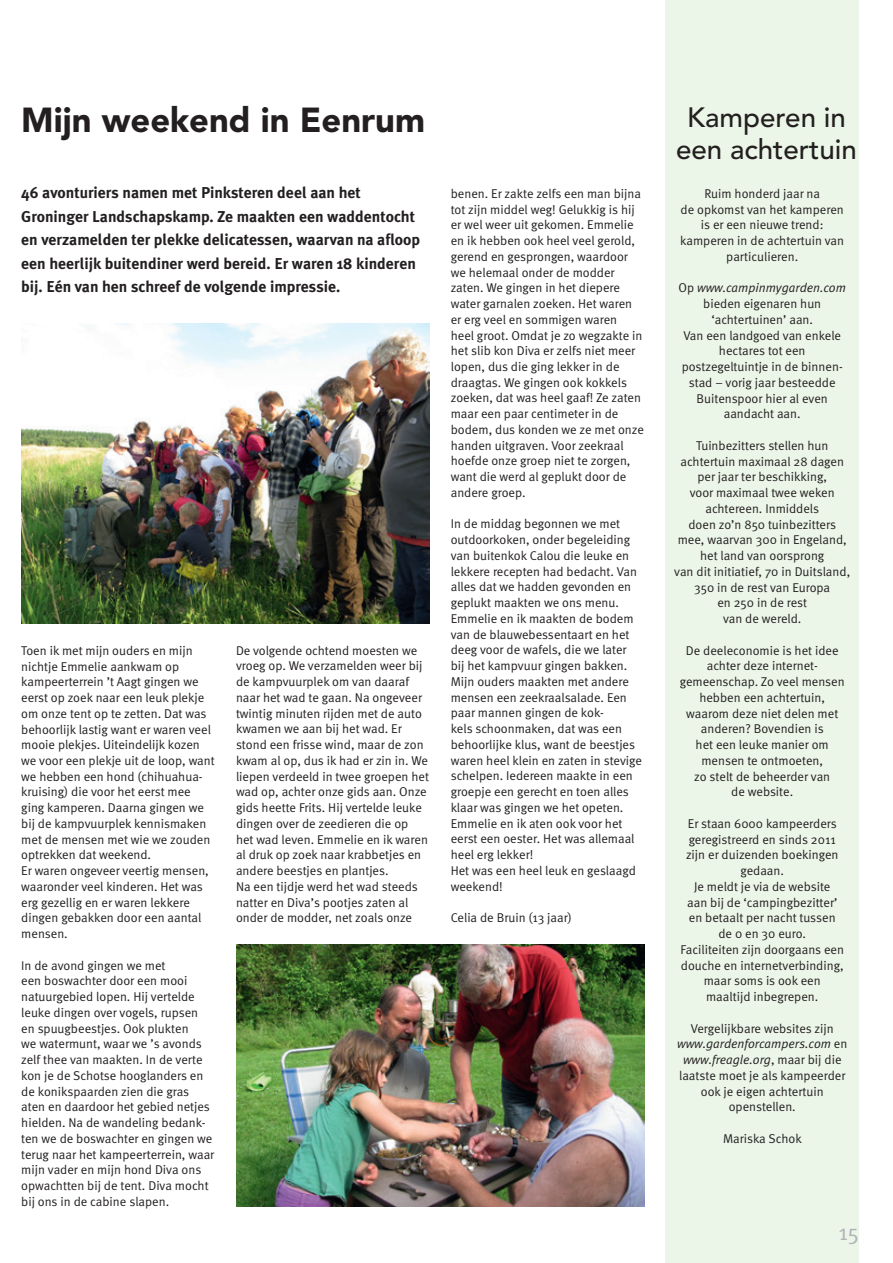
<style>
.page{position:relative;width:893px;height:1263px;background:#fff}
.page>*{position:absolute;margin:0;border:0;box-sizing:border-box;transform-origin:0 0}
.t1{font:900 34.5px "Avenir";color:#231f20}
.t2{font:500 27.75px/31.5px "Avenir";color:#231f20;text-align:center}
.t3{font:22.5px "Meta Normal";color:#b2b3b7}
.t4{font:700 15.75px/23.7px "Meta Plus";color:#231f20}
.t5{font:12.75px/15.8px "Meta Normal";color:#231f20;text-align:center}
.s1{font-style:italic}
</style>
<div class="page">
<div style="left:665px;top:0;width:194px;height:1263px;background:#ecf6e8"></div>
<img style="left:21px;top:324px;width:408px;height:299px">
<img style="left:236px;top:945px;width:408px;height:261px">
<h1 class="t1" style="left:21px;top:99px;width:405px">Mijn weekend in Eenrum</h1>
<p class="t4" style="left:21px;top:181px;width:400px">46 avonturiers namen met Pinksteren deel aan het Groninger Landschapskamp. Ze maakten een waddentocht en verzamelden ter plekke delicatessen, waarvan na afloop een heerlijk buitendiner werd bereid. Er waren 18 kinderen bij. Eén van hen schreef de volgende impressie.</p>
<p class="t5" style="left:21px;top:642px;width:195px;text-align:left">Toen ik met mijn ouders en mijn nichtje Emmelie aankwam op kampeerterrein ’t Aagt gingen we eerst op zoek naar een leuk plekje om onze tent op te zetten. Dat was behoorlijk lastig want er waren veel mooie plekjes. Uiteindelijk kozen we voor een plekje uit de loop, want we hebben een hond (chihuahua&shy;kruising) die voor het eerst mee ging kamperen. Daarna gingen we bij de kampvuurplek kennismaken met de mensen met wie we zouden optrekken dat weekend.<br>Er waren ongeveer veertig mensen, waaronder veel kinderen. Het was erg gezellig en er waren lekkere dingen gebakken door een aantal mensen.</p>
<p class="t5" style="left:21px;top:957px;width:195px;text-align:left">In de avond gingen we met<br>een boswachter door een mooi natuurgebied lopen. Hij vertelde leuke dingen over vogels, rupsen en spuugbeestjes. Ook plukten<br>we watermunt, waar we ’s avonds zelf thee van maakten. In de verte kon je de Schotse hooglanders en de konikspaarden zien die gras aten en daardoor het gebied netjes hielden. Na de wandeling bedank&shy;ten we de boswachter en gingen we terug naar het kampeerterrein, waar mijn vader en mijn hond Diva ons opwachtten bij de tent. Diva mocht bij ons in de cabine slapen.</p>
<p class="t5" style="left:236px;top:642px;width:195px;text-align:left">De volgende ochtend moesten we vroeg op. We verzamelden weer bij de kampvuurplek om van daaraf naar het wad te gaan. Na ongeveer twintig minuten rijden met de auto kwamen we aan bij het wad. Er stond een frisse wind, maar de zon kwam al op, dus ik had er zin in. We liepen verdeeld in twee groepen het wad op, achter onze gids aan. Onze gids heette Frits. Hij vertelde leuke dingen over de zeedieren die op het wad leven. Emmelie en ik waren al druk op zoek naar krabbetjes en andere beestjes en plantjes.<br>Na een tijdje werd het wad steeds natter en Diva’s pootjes zaten al onder de modder, net zoals onze</p>
<p class="t5" style="left:451px;top:185px;width:195px;text-align:left">benen. Er zakte zelfs een man bijna tot zijn middel weg! Gelukkig is hij er wel weer uit gekomen. Emmelie en ik hebben ook heel veel gerold, gerend en gesprongen, waardoor we helemaal onder de modder zaten. We gingen in het diepere water garnalen zoeken. Het waren er erg veel en sommigen waren<br>heel groot. Omdat je zo wegzakte in het slib kon Diva er zelfs niet meer lopen, dus die ging lekker in de draagtas. We gingen ook kokkels zoeken, dat was heel gaaf! Ze zaten maar een paar centimeter in de bodem, dus konden we ze met onze handen uitgraven. Voor zeekraal hoefde onze groep niet te zorgen, want die werd al geplukt door de andere groep.</p>
<p class="t5" style="left:451px;top:516px;width:193px;text-align:left">In de middag begonnen we met outdoorkoken, onder begeleiding van buitenkok Calou die leuke en lekkere recepten had bedacht. Van alles dat we hadden gevonden en geplukt maakten we ons menu.<br>Emmelie en ik maakten de bodem van de blauwebessentaart en het deeg voor de wafels, die we later bij het kampvuur gingen bakken.<br>Mijn ouders maakten met andere mensen een zeekraalsalade. Een paar mannen gingen de kok-<br>kels schoonmaken, dat was een behoorlijke klus, want de beestjes waren heel klein en zaten in stevige schelpen. Iedereen maakte in een groepje een gerecht en toen alles klaar was gingen we het opeten.<br>Emmelie en ik aten ook voor het eerst een oester. Het was allemaal heel erg lekker!<br>Het was een heel leuk en geslaagd weekend!</p>
<p class="t5" style="left:451px;top:910px;width:122px">Celia de Bruin (13 jaar)</p>
<h2 class="t2" style="left:676px;top:103px;width:182px">Kamperen in een achtertuin</h2>
<p class="t5" style="left:680px;top:185px;width:165px">Ruim honderd jaar na<br>de opkomst van het kamperen is er een nieuwe trend: kamperen in de achtertuin van particulieren.</p>
<p class="t5" style="left:678px;top:280px;width:169px">Op <span class="s1">www.campinmygarden.com </span>bieden eigenaren hun ‘achtertuinen’ aan.<br>Van een landgoed van enkele hectares tot een postzegeltuintje in de binnen&shy;stad – vorig jaar besteedde<br>Buitenspoor hier al even aandacht aan.</p>
<p class="t5" style="left:674px;top:437px;width:178px">Tuinbezitters stellen hun achtertuin maximaal 28 dagen per jaar ter beschikking,<br>voor maximaal twee weken achtereen. Inmiddels<br>doen zo’n 850 tuinbezitters mee, waarvan 300 in Engeland, het land van oorsprong<br>van dit initiatief, 70 in Duitsland,<br>350 in de rest van Europa<br>en 250 in de rest<br>van de wereld.</p>
<p class="t5" style="left:680px;top:642px;width:167px">De deeleconomie is het idee achter deze internet&shy;gemeenschap. Zo veel mensen hebben een achtertuin, waarom deze niet delen met anderen? Bovendien is<br>het een leuke manier om mensen te ontmoeten,<br>zo stelt de beheerder van<br>de website.</p>
<p class="t5" style="left:680px;top:815px;width:165px">Er staan 6000 kampeerders geregistreerd en sinds 2011 zijn er duizenden boekingen gedaan.<br>Je meldt je via de website<br>aan bij de ‘campingbezitter’ en betaalt per nacht tussen<br>de 0 en 30 euro.<br>Faciliteiten zijn doorgaans een douche en internetverbinding, maar soms is ook een maaltijd inbegrepen.</p>
<p class="t5" style="left:677px;top:1020px;width:172px">Vergelijkbare websites zijn <span class="s1">www.gardenforcampers.com</span> en <span class="s1">www.freagle.org</span>, maar bij die laatste moet je als kampeerder ook je eigen achtertuin openstellen.</p>
<p class="t5" style="left:723px;top:1130px;width:80px">Mariska Schok</p>
<h3 class="t3" style="left:838px;top:1219px;width:22px">15</h3>
</div>
